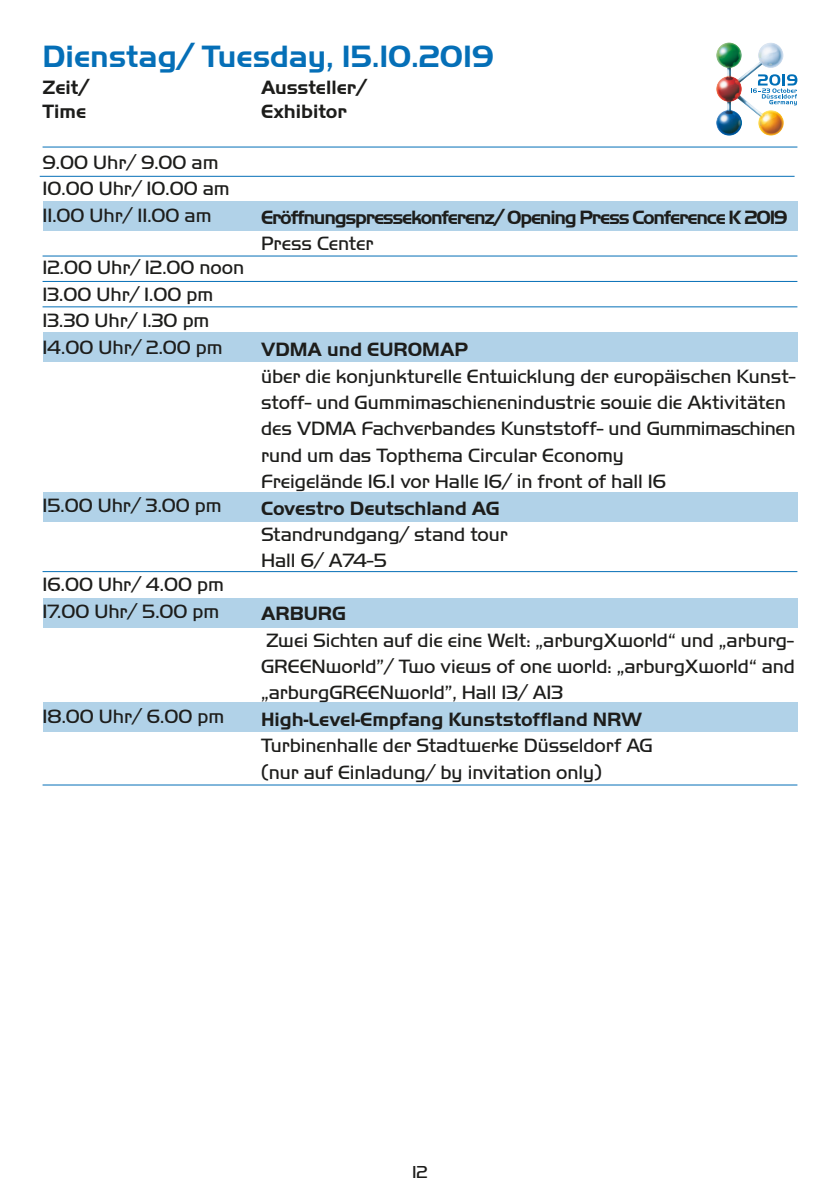
<style>
.page{position:relative;width:840px;height:1191px;background:#fff}
.page>*{position:absolute;margin:0;border:0;box-sizing:border-box;transform-origin:0 0}
.t1{font:700 32px "Huntington";color:#056fb7}
.t2{font:300 20px/26.4px "Huntington";letter-spacing:-.005em;color:#1d1d1b}
.t3{font:700 20px "Huntington";letter-spacing:-.01em;color:#1d1d1b}
.t4{font:700 20px "Huntington";letter-spacing:-.06em;color:#1d1d1b}
.t5{font:300 18px "Huntington";color:#1d1d1b}
</style>
<div class="page">
<div style="left:43px;top:702px;width:754px;height:29px;background:#b1d2e8"></div>
<div style="left:43px;top:598px;width:754px;height:30px;background:#b1d2e8"></div>
<div style="left:43px;top:492px;width:754px;height:30px;background:#b1d2e8"></div>
<div style="left:43px;top:332px;width:754px;height:29px;background:#b1d2e8"></div>
<div style="left:43px;top:201px;width:754px;height:30px;background:#b1d2e8"></div>
<hr style="left:40px;top:176px;width:754px;height:1px;background:#056fb7">
<hr style="left:43px;top:281px;width:754px;height:1px;background:#056fb7">
<hr style="left:43px;top:306px;width:754px;height:1px;background:#056fb7">
<hr style="left:43px;top:784px;width:754px;height:1px;background:#056fb7">
<hr style="left:43px;top:146px;width:754px;height:1px;background:#056fb7">
<img style="left:716px;top:43px;width:67px;height:93px">
<svg style="left:750px;top:74px;width:47px;height:31px"></svg>
<hr style="left:43px;top:255px;width:754px;height:1px;background:#056fb7">
<hr style="left:43px;top:571px;width:754px;height:1px;background:#056fb7">
<p class="t1" style="left:43px;top:38px;width:452px">Dienstag/ Tuesday, 15.10.2019</p>
<p class="t3" style="left:43px;top:76px;width:48px">Zeit/</p>
<p class="t3" style="left:43px;top:100px;width:45px">Time</p>
<p class="t2" style="left:43px;top:149px;width:177px">9.00 Uhr/ 9.00 am</p>
<p class="t2" style="left:43px;top:175px;width:188px">10.00 Uhr/ 10.00 am</p>
<p class="t2" style="left:43px;top:202px;width:170px">11.00 Uhr/ 11.00 am</p>
<p class="t2" style="left:43px;top:255px;width:203px">12.00 Uhr/ 12.00 noon</p>
<p class="t2" style="left:43px;top:281px;width:172px">13.00 Uhr/ 1.00 pm</p>
<p class="t2" style="left:43px;top:307px;width:168px">13.30 Uhr/ 1.30 pm</p>
<p class="t2" style="left:43px;top:334px;width:181px">14.00 Uhr/ 2.00 pm</p>
<p class="t2" style="left:43px;top:492px;width:180px">15.00 Uhr/ 3.00 pm</p>
<p class="t2" style="left:43px;top:571px;width:183px">16.00 Uhr/ 4.00 pm</p>
<p class="t2" style="left:43px;top:598px;width:178px">17.00 Uhr/ 5.00 pm</p>
<p class="t2" style="left:43px;top:703px;width:183px">18.00 Uhr/ 6.00 pm</p>
<p class="t3" style="left:261px;top:76px;width:107px">Aussteller/</p>
<p class="t3" style="left:261px;top:100px;width:87px">Exhibitor</p>
<p class="t4" style="left:261px;top:206px;width:528px">Eröffnungspressekonferenz/ Opening Press Conference K 2019</p>
<p class="t2" style="left:261px;top:231px;width:114px">Press Center</p>
<p class="t3" style="left:261px;top:338px;width:208px">VDMA und EUROMAP</p>
<p class="t2" style="left:261px;top:363px;width:535px">über die konjunkturelle Entwicklung der europäischen Kunst&shy;stoff- und Gummimaschienenindustrie sowie die Aktivitäten des VDMA Fachverbandes Kunststoff- und Gummimaschinen rund um das Topthema Circular Economy</p>
<p class="t2" style="left:261px;top:468px;width:406px">Freigelände 16.1 vor Halle 16/ in front of hall 16</p>
<p class="t3" style="left:261px;top:496px;width:240px">Covestro Deutschland AG</p>
<p class="t2" style="left:261px;top:521px;width:248px">Standrundgang/ stand tour</p>
<p class="t2" style="left:261px;top:547px;width:127px">Hall 6/ A74-5</p>
<p class="t3" style="left:261px;top:602px;width:86px">ARBURG</p>
<p class="t2" style="left:261px;top:627px;width:535px;text-align:justify">Zwei Sichten auf die eine Welt: „arburgXworld“ und „arburg-GREENworld”/ Two views of one world: „arburgXworld“ and „arburgGREENworld”, Hall 13/ A13</p>
<p class="t3" style="left:261px;top:708px;width:382px">High-Level-Empfang Kunststoffland NRW</p>
<p class="t2" style="left:261px;top:732px;width:393px">Turbinenhalle der Stadtwerke Düsseldorf AG</p>
<p class="t2" style="left:261px;top:759px;width:342px">(nur auf Einladung/ by invitation only)</p>
<p class="t5" style="left:412px;top:1161px;width:17px">12</p>
</div>
